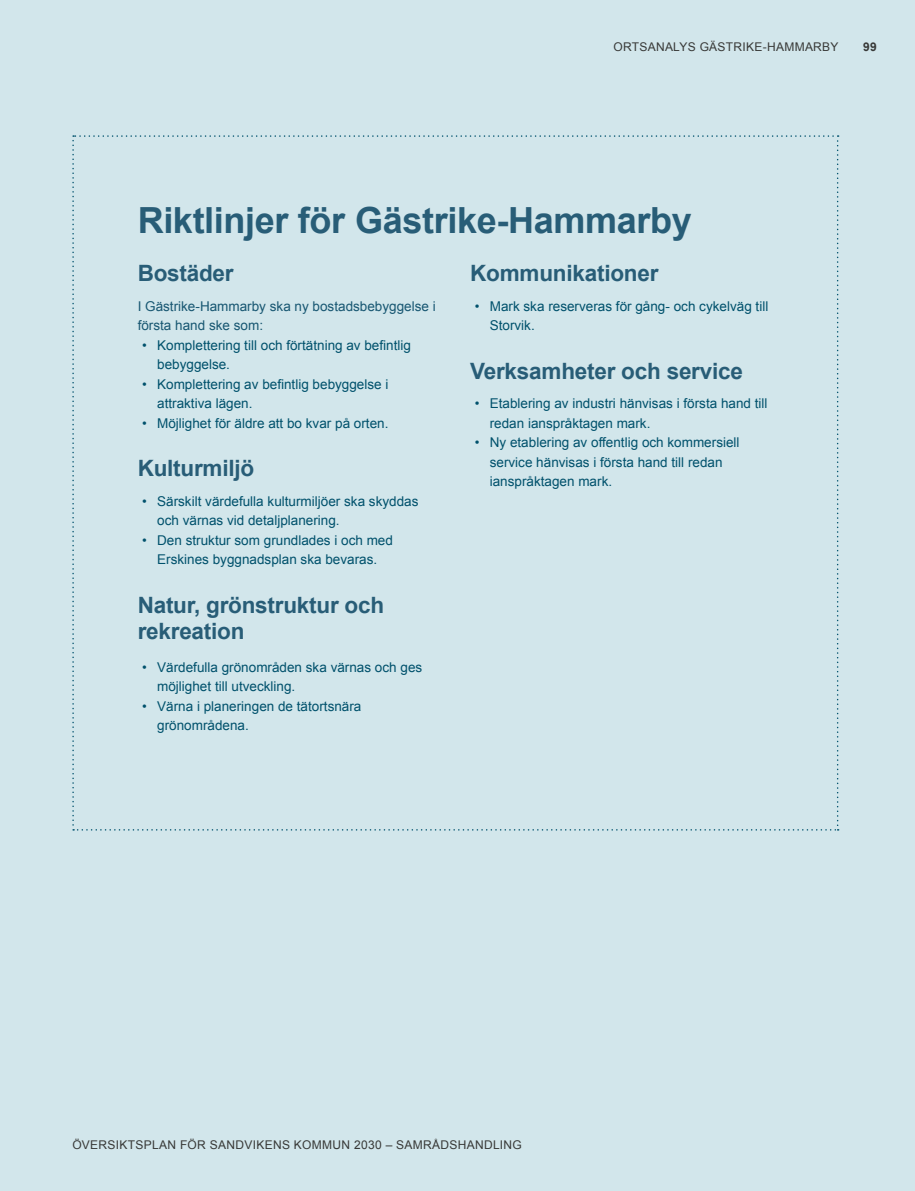
<style>
.page{position:relative;width:915px;height:1191px;background:#fff}
.page>*{position:absolute;margin:0;border:0;box-sizing:border-box;transform-origin:0 0}
.t1{font:700 36px "Arial";letter-spacing:-.01em;color:#285d77}
.t2{font:700 22.5px/25.5px "Arial";letter-spacing:-.01em;color:#285d77}
.t3{font:13.5px/19.5px "Arial";color:#00516c}
.t4{font:13.5px/19.5px "Arial";color:#185772}
.t5{font:12px "Arial";letter-spacing:.025em;color:#383937}
.t6{font:700 12px "Arial";color:#383937}
</style>
<div class="page">
<div style="left:0;top:0;width:914px;height:1191px;background:#d2e6eb"></div>
<p class="t5" style="left:613px;top:39px;width:19px">Ortsanalys</p>
<p class="t5" style="left:699px;top:39px;width:27px">Gästrike</p>
<p class="t5" style="left:762px;top:39px;width:24px">-Hammarby</p>
<p class="t6" style="left:862px;top:39px;width:15px">99</p>
<h1 class="t1" style="left:138px;top:196px;width:555px">Riktlinjer för Gästrike-Hammarby</h1>
<h2 class="t2" style="left:138px;top:261px;width:97px">Bostäder</h2>
<p class="t4" style="left:138px;top:296px;width:299px">I Gästrike-Hammarby ska ny bostadsbebyggelse i första hand ske som:</p>
<p class="t3" style="left:157px;top:335px;width:255px;text-indent:-15px">• Komplettering till och förtätning av befintlig bebyggelse.</p>
<p class="t3" style="left:157px;top:374px;width:233px;text-indent:-15px">• Komplettering av befintlig bebyggelse i attraktiva lägen.</p>
<p class="t3" style="left:142px;top:413px;width:247px">• Möjlighet för äldre att bo kvar på orten.</p>
<h2 class="t2" style="left:138px;top:456px;width:118px">Kulturmiljö</h2>
<p class="t3" style="left:157px;top:491px;width:263px;text-indent:-15px">• Särskilt värdefulla kulturmiljöer ska skyddas och värnas vid detaljplanering.</p>
<p class="t3" style="left:142px;top:530px;width:252px;text-align:center">• Den struktur som grundlades i och med<br>Erskines byggnadsplan ska bevaras.</p>
<h2 class="t2" style="left:138px;top:593px;width:248px">Natur, grönstruktur och rekreation</h2>
<p class="t3" style="left:157px;top:657px;width:266px;text-indent:-15px">• Värdefulla grönområden ska värnas och ges möjlighet till utveckling.</p>
<p class="t3" style="left:157px;top:696px;width:206px;text-indent:-15px">• Värna i planeringen de tätortsnära grönområdena.</p>
<h2 class="t2" style="left:470px;top:261px;width:190px">Kommunikationer</h2>
<p class="t3" style="left:489px;top:296px;width:280px;text-indent:-15px">• Mark ska reserveras för gång- och cykelväg till<br>Storvik.</p>
<h2 class="t2" style="left:470px;top:359px;width:274px">Verksamheter och service</h2>
<p class="t3" style="left:489px;top:394px;width:279px;text-indent:-15px">• Etablering av industri hänvisas i första hand till redan ianspråktagen mark.</p>
<p class="t3" style="left:489px;top:433px;width:251px;text-indent:-15px">• Ny etablering av offentlig och kommersiell service hänvisas i första hand till redan ianspråktagen mark.</p>
<p class="t5" style="left:72px;top:1137px;width:451px">ÖVERSIKTSPLAN FÖR SANDVIKENS KOMMUN 2030 – SAMRÅDSHANDLING</p>
</div>
